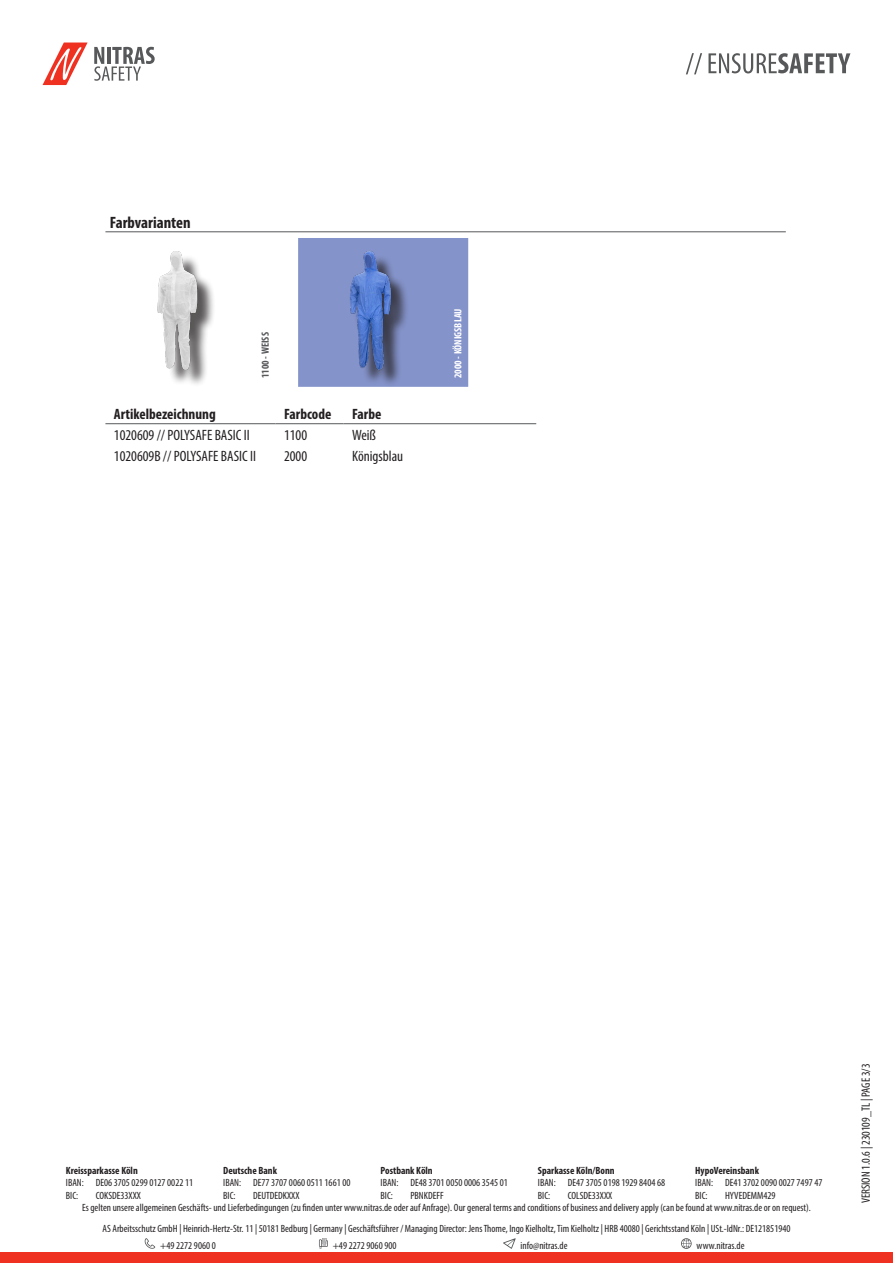
<style>
.page{position:relative;width:893px;height:1263px;background:#fff}
.page>*{position:absolute;margin:0;border:0;box-sizing:border-box;transform-origin:0 0}
.t1{font:700 condensed 16.5px "Myriad Pro";color:#231f20}
.t2{font:condensed 15px "Myriad Pro";color:#231f20}
.t3{font:700 condensed 15px "Myriad Pro";color:#231f20}
.t4{font:condensed 12px "Myriad Pro";color:#231f20}
.t5{font:condensed 10.5px/12.6px "Myriad Pro";color:#231f20}
.t6{font:700 condensed 10.5px "Myriad Pro";color:#231f20}
.t7{font:700 condensed 10.5px "Myriad Pro";color:#fff}
.t8{font:700 condensed 10.5px "Myriad Pro";color:#57585a}
</style>
<div class="page">
<svg style="left:43px;top:43px;width:45px;height:42px"></svg>
<svg style="left:94px;top:47px;width:61px;height:34px"></svg>
<div style="left:0;top:1252px;width:893px;height:11px;background:#ef3122"></div>
<svg style="left:145px;top:1238px;width:10px;height:11px"></svg>
<svg style="left:319px;top:1238px;width:9px;height:11px"></svg>
<svg style="left:503px;top:1238px;width:13px;height:11px"></svg>
<svg style="left:681px;top:1238px;width:11px;height:11px"></svg>
<svg style="left:686px;top:53px;width:16px;height:21px"></svg>
<svg style="left:708px;top:53px;width:142px;height:20px"></svg>
<hr style="left:105px;top:232px;width:681px;height:1px;background:#57585a">
<div style="left:298px;top:238px;width:170px;height:149px;background:#8493ca"></div>
<div style="left:160px;top:254px;width:56px;height:133px;background:#231f20;opacity:.75"></div>
<img style="left:157px;top:251px;width:59px;height:123px">
<div style="left:353px;top:254px;width:56px;height:133px;background:#231f20;opacity:.75"></div>
<img style="left:307px;top:246px;width:127px;height:128px">
<hr style="left:105px;top:423px;width:171px;height:1px;background:#57585a">
<hr style="left:276px;top:423px;width:68px;height:1px;background:#57585a">
<hr style="left:344px;top:423px;width:192px;height:1px;background:#57585a">
<p class="t1" style="left:110px;top:212px;width:83px">Farbvarianten</p>
<p class="t8" style="left:259px;top:378px;width:47px;rotate:-90deg">1100 - WEISS</p>
<p class="t3" style="left:114px;top:404px;width:103px">Artikelbezeichnung</p>
<p class="t3" style="left:284px;top:404px;width:49px">Farbcode</p>
<p class="t3" style="left:352px;top:404px;width:31px">Farbe</p>
<p class="t2" style="left:114px;top:426px;width:137px">1020609 // POLYSAFE BASIC II</p>
<p class="t2" style="left:284px;top:426px;width:25px">1100</p>
<p class="t2" style="left:352px;top:426px;width:25px">Weiß</p>
<p class="t2" style="left:114px;top:447px;width:144px">1020609B // POLYSAFE BASIC II</p>
<p class="t2" style="left:284px;top:447px;width:25px">2000</p>
<p class="t2" style="left:352px;top:447px;width:53px">Königsblau</p>
<p class="t7" style="left:451px;top:378px;width:71px;rotate:-90deg">2000 - KÖNIGSBLAU</p>
<p class="t6" style="left:66px;top:1164px;width:73px">Kreissparkasse Köln</p>
<p class="t6" style="left:223px;top:1164px;width:55px">Deutsche Bank</p>
<p class="t6" style="left:381px;top:1164px;width:54px">Postbank Köln</p>
<p class="t6" style="left:538px;top:1164px;width:78px">Sparkasse Köln/Bonn</p>
<p class="t6" style="left:695px;top:1164px;width:65px">HypoVereinsbank</p>
<p class="t5" style="left:66px;top:1176px;width:19px">IBAN:<br>BIC:</p>
<p class="t5" style="left:96px;top:1176px;width:99px">DE06 3705 0299 0127 0022 11<br>COKSDE33XXX</p>
<p class="t5" style="left:223px;top:1176px;width:19px">IBAN:<br>BIC:</p>
<p class="t5" style="left:253px;top:1176px;width:99px">DE77 3707 0060 0511 1661 00<br>DEUTDEDKXXX</p>
<p class="t5" style="left:381px;top:1176px;width:19px">IBAN:<br>BIC:</p>
<p class="t5" style="left:410px;top:1176px;width:99px">DE48 3701 0050 0006 3545 01<br>PBNKDEFF</p>
<p class="t5" style="left:538px;top:1176px;width:19px">IBAN:<br>BIC:</p>
<p class="t5" style="left:568px;top:1176px;width:99px">DE47 3705 0198 1929 8404 68<br>COLSDE33XXX</p>
<p class="t5" style="left:695px;top:1176px;width:19px">IBAN:<br>BIC:</p>
<p class="t5" style="left:725px;top:1176px;width:99px">DE41 3702 0090 0027 7497 47</p>
<p class="t5" style="left:725px;top:1189px;width:52px">HYVEDEMM429</p>
<p class="t5" style="left:82px;top:1201px;width:730px">Es gelten unsere allgemeinen Geschäfts- und Lieferbedingungen (zu finden unter www.nitras.de oder auf Anfrage). Our general terms and conditions of business and delivery apply (can be found at www.nitras.de or on request).</p>
<p class="t5" style="left:160px;top:1220px;width:632px;line-height:17px;text-indent:-58px">AS Arbeitsschutz GmbH | Heinrich-Hertz-Str. 11 | 50181 Bedburg | Germany | Geschäftsführer / Managing Director: Jens Thome, Ingo Kielholtz, Tim Kielholtz | HRB 40080 | Gerichtsstand Köln | USt.-IdNr.: DE121851940 +49 2272 9060 0</p>
<p class="t5" style="left:333px;top:1239px;width:65px">+49 2272 9060 900</p>
<p class="t5" style="left:521px;top:1239px;width:48px">info@nitras.de</p>
<p class="t5" style="left:697px;top:1239px;width:49px">www.nitras.de</p>
<p class="t4" style="left:859px;top:1203px;width:141px;rotate:-90deg">VERSION 1.0.6 | 230109_TL | PAGE 3/3</p>
</div>
